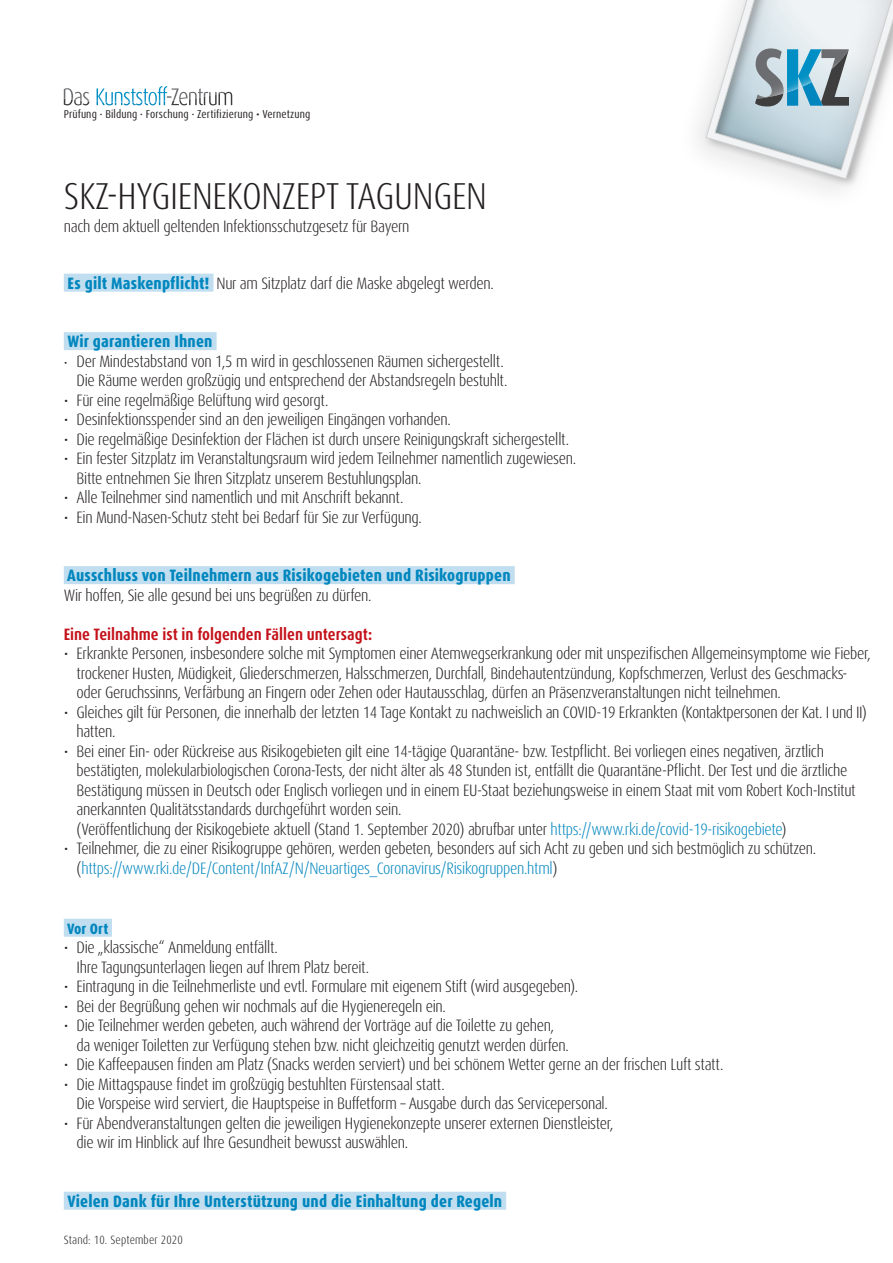
<style>
.page{position:relative;width:893px;height:1263px;background:#fff}
.page>*{position:absolute;margin:0;border:0;box-sizing:border-box;transform-origin:0 0}
.t1{font:300 condensed 37.5px "Dax Pro";letter-spacing:-.01em;color:#231f20}
.t2{font:300 condensed 16.5px/19.5px "Dax Pro";letter-spacing:-.02em;color:#231f20}
.t3{font:800 condensed 16.5px "Dax Pro";letter-spacing:.01em;color:#0086be}
.t4{font:700 condensed 16.5px "Dax Pro";color:#c4121a}
.t5{font:800 condensed 15px "Dax Pro";letter-spacing:.01em;color:#0086be}
.t6{font:300 condensed 12px "Dax Pro";letter-spacing:.01em;color:#231f20}
.t7{font:condensed 11.4px "Dax Pro";letter-spacing:.01em;color:#231f20}
.s1{font-size:8.1px}
.s2{font-weight:800;color:#0086be}
.s3{font-size:13.5px}
.s4{color:#0086be}
</style>
<div class="page">
<svg style="left:706px;top:0;width:187px;height:179px"></svg>
<div style="left:64px;top:274px;width:149px;height:18px;background:#c0deef"></div>
<div style="left:64px;top:332px;width:153px;height:18px;background:#c0deef"></div>
<div style="left:64px;top:566px;width:451px;height:18px;background:#c0deef"></div>
<div style="left:64px;top:919px;width:48px;height:18px;background:#c0deef"></div>
<div style="left:64px;top:1192px;width:442px;height:18px;background:#c0deef"></div>
<svg style="left:64px;top:86px;width:168px;height:19px"></svg>
<p class="t7" style="left:64px;top:107px;width:248px">Prüfung <span class="s1">•</span> Bildung <span class="s1">•</span> Forschung <span class="s1">•</span> Zertifizierung • Vernetzung</p>
<h1 class="t1" style="left:64px;top:172px;width:425px">SKZ-HYGIENEKONZEPT TAGUNGEN</h1>
<p class="t2" style="left:64px;top:216px;width:347px">nach dem aktuell geltenden Infektionsschutzgesetz für Bayern</p>
<p class="t2" style="left:68px;top:273px;width:428px"><span class="s2">Es gilt Maskenpflicht!</span> Nur am Sitzplatz darf die Maske abgelegt werden.</p>
<p class="t3" style="left:67px;top:331px;width:147px">Wir garantieren Ihnen</p>
<p class="t2" style="left:64px;top:351px;width:445px;text-align:right"><span class="s3">•</span> Der Mindestabstand von 1,5 m wird in geschlossenen Räumen sichergestellt.<br>Die Räume werden großzügig und entsprechend der Abstandsregeln bestuhlt.</p>
<p class="t2" style="left:64px;top:390px;width:266px">• Für eine regelmäßige Belüftung wird gesorgt.</p>
<p class="t2" style="left:64px;top:410px;width:389px">• Desinfektionsspender sind an den jeweiligen Eingängen vorhanden.</p>
<p class="t2" style="left:64px;top:429px;width:507px">• Die regelmäßige Desinfektion der Flächen ist durch unsere Reinigungskraft sichergestellt.</p>
<p class="t2" style="left:77px;top:449px;width:501px;text-indent:-13px">• Ein fester Sitzplatz im Veranstaltungsraum wird jedem Teilnehmer namentlich zugewiesen.<br>Bitte entnehmen Sie Ihren Sitzplatz unserem Bestuhlungsplan.</p>
<p class="t2" style="left:64px;top:488px;width:341px">• Alle Teilnehmer sind namentlich und mit Anschrift bekannt.</p>
<p class="t2" style="left:64px;top:507px;width:360px">• Ein Mund-Nasen-Schutz steht bei Bedarf für Sie zur Verfügung.</p>
<p class="t3" style="left:67px;top:565px;width:445px">Ausschluss von Teilnehmern aus Risikogebieten und Risikogruppen</p>
<p class="t2" style="left:64px;top:585px;width:309px">Wir hoffen, Sie alle gesund bei uns begrüßen zu dürfen.</p>
<p class="t4" style="left:64px;top:623px;width:310px">Eine Teilnahme ist in folgenden Fällen untersagt:</p>
<p class="t2" style="left:77px;top:644px;width:796px;text-indent:-13px">• Erkrankte Personen, insbesondere solche mit Symptomen einer Atemwegserkrankung oder mit unspezifischen Allgemeinsymptome wie Fieber, trockener Husten, Müdigkeit, Gliederschmerzen, Halsschmerzen, Durchfall, Bindehautentzündung, Kopfschmerzen, Verlust des Geschmacks&shy;oder Geruchssinns, Verfärbung an Fingern oder Zehen oder Hautausschlag, dürfen an Präsenzveranstaltungen nicht teilnehmen.</p>
<p class="t2" style="left:77px;top:702px;width:792px;text-indent:-13px">• Gleiches gilt für Personen, die innerhalb der letzten 14 Tage Kontakt zu nachweislich an COVID-19 Erkrankten (Kontaktpersonen der Kat. I und II) hatten.</p>
<p class="t2" style="left:77px;top:741px;width:781px;text-indent:-13px">• Bei einer Ein- oder Rückreise aus Risikogebieten gilt eine 14-tägige Quarantäne- bzw. Testpflicht. Bei vorliegen eines negativen, ärztlich bestätigten, molekularbiologischen Corona-Tests, der nicht älter als 48 Stunden ist, entfällt die Quarantäne-Pflicht. Der Test und die ärztliche Bestätigung müssen in Deutsch oder Englisch vorliegen und in einem EU-Staat beziehungsweise in einem Staat mit vom Robert Koch-Institut anerkannten Qualitätsstandards durchgeführt worden sein.<br>(Veröffentlichung der Risikogebiete aktuell (Stand 1. September 2020) abrufbar unter <span class="s4">https://www.rki.de/covid-19-risikogebiete</span>)</p>
<p class="t2" style="left:77px;top:839px;width:741px;text-indent:-13px">• Teilnehmer, die zu einer Risikogruppe gehören, werden gebeten, besonders auf sich Acht zu geben und sich bestmöglich zu schützen. (<span class="s4">https://www.rki.de/DE/Content/InfAZ/N/Neuartiges_Coronavirus/Risikogruppen.html</span>)</p>
<p class="t5" style="left:67px;top:919px;width:43px">Vor Ort</p>
<p class="t2" style="left:77px;top:938px;width:294px;text-indent:-13px">• Die „klassische“ Anmeldung entfällt.<br>Ihre Tagungsunterlagen liegen auf Ihrem Platz bereit.</p>
<p class="t2" style="left:64px;top:977px;width:516px">• Eintragung in die Teilnehmerliste und evtl. Formulare mit eigenem Stift (wird ausgegeben).</p>
<p class="t2" style="left:64px;top:996px;width:384px">• Bei der Begrüßung gehen wir nochmals auf die Hygieneregeln ein.</p>
<p class="t2" style="left:77px;top:1016px;width:494px;text-indent:-13px">• Die Teilnehmer werden gebeten, auch während der Vorträge auf die Toilette zu gehen, da weniger Toiletten zur Verfügung stehen bzw. nicht gleichzeitig genutzt werden dürfen.</p>
<p class="t2" style="left:64px;top:1055px;width:661px">• Die Kaffeepausen finden am Platz (Snacks werden serviert) und bei schönem Wetter gerne an der frischen Luft statt.</p>
<p class="t2" style="left:77px;top:1074px;width:533px;text-indent:-13px">• Die Mittagspause findet im großzügig bestuhlten Fürstensaal statt.<br>Die Vorspeise wird serviert, die Hauptspeise in Buffetform – Ausgabe durch das Servicepersonal.</p>
<p class="t2" style="left:77px;top:1113px;width:538px;text-indent:-13px">• Für Abendveranstaltungen gelten die jeweiligen Hygienekonzepte unserer externen Dienstleister, die wir im Hinblick auf Ihre Gesundheit bewusst auswählen.</p>
<p class="t3" style="left:67px;top:1190px;width:436px">Vielen Dank für Ihre Unterstützung und die Einhaltung der Regeln</p>
<p class="t6" style="left:64px;top:1232px;width:121px">Stand: 10. September 2020</p>
</div>
